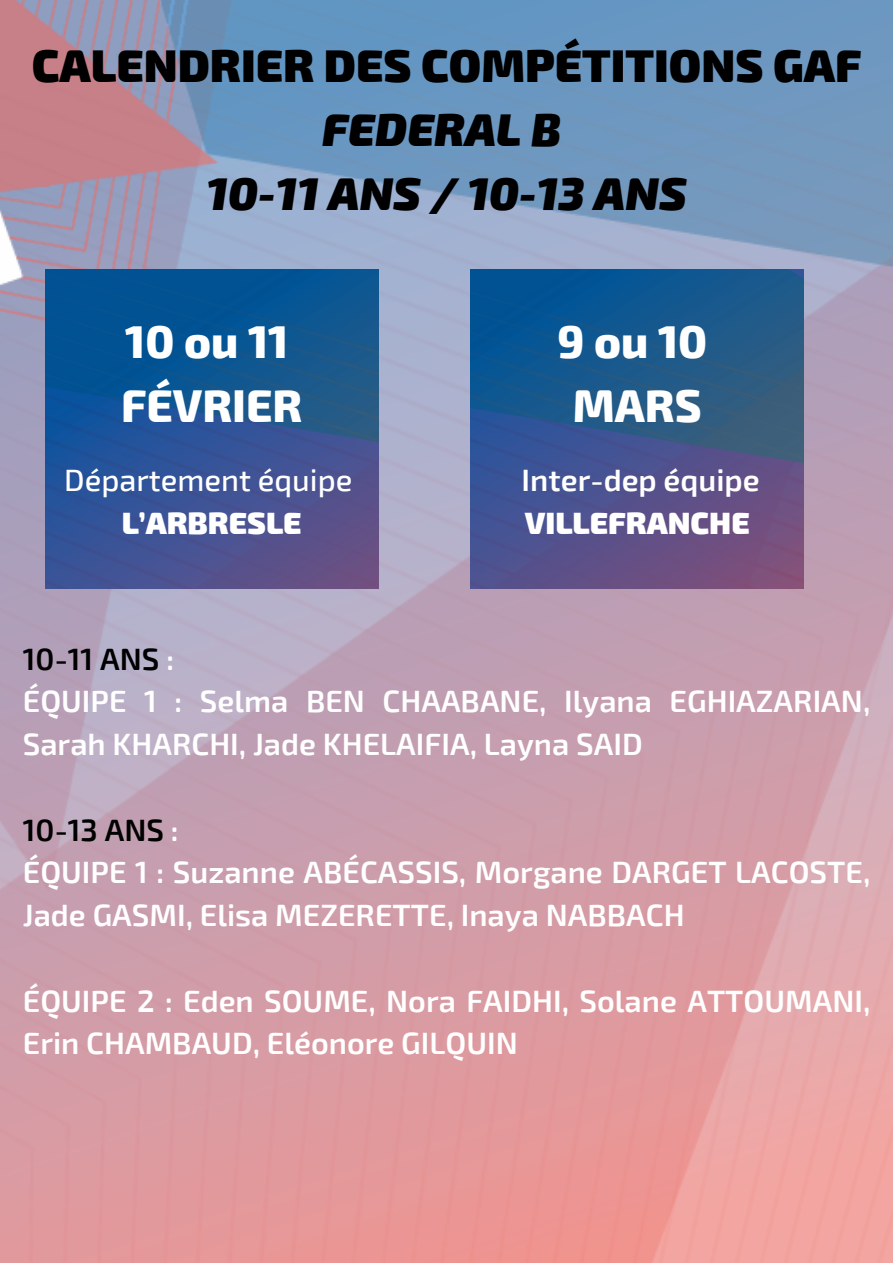
<style>
.page{position:relative;width:893px;height:1263px;background:#fff}
.page>*{position:absolute;margin:0;border:0;box-sizing:border-box;transform-origin:0 0}
.t1{font:900 45.97px "Exo 2";color:#000}
.t2{font:italic 900 45.97px "Exo 2";color:#000}
.t3{font:800 45.08px "Exo 2";color:#fff}
.t4{font:600 30.9px "Exo 2";color:#fff}
.t5{font:900 30.9px "Exo 2";color:#fff}
.t6{font:600 30.83px/42.8px "Exo 2";color:#fff}
.t7{font:600 30.83px "Exo 2";color:#000}
.t8{font:500 30.83px "Exo 2";color:#fff}
.t9{font:900 30.83px "Exo 2";color:#fff}
.s1{color:#fff}
</style>
<div class="page">
<img style="left:0;top:0;width:893px;height:1263px">
<img style="left:46px;top:270px;width:333px;height:318px">
<img style="left:470px;top:270px;width:333px;height:318px">
<p class="t1" style="left:32px;top:35px;width:831px">CALENDRIER DES COMPÉTITIONS GAF</p>
<p class="t2" style="left:322px;top:99px;width:241px">FEDERAL B</p>
<p class="t2" style="left:206px;top:163px;width:481px">10-11 ANS / 10-13 ANS</p>
<p class="t3" style="left:125px;top:313px;width:165px">10 ou 11</p>
<p class="t3" style="left:121px;top:376px;width:183px">FÉVRIER</p>
<p class="t8" style="left:64px;top:460px;width:290px">Département équipe</p>
<p class="t9" style="left:122px;top:503px;width:181px">L’ARBRESLE</p>
<p class="t3" style="left:557px;top:313px;width:151px">9ou10</p>
<p class="t3" style="left:573px;top:376px;width:130px">MARS</p>
<p class="t4" style="left:521px;top:459px;width:240px">Inter-dep équipe</p>
<p class="t5" style="left:525px;top:502px;width:226px">VILLEFRANCHE</p>
<p class="t7" style="left:23px;top:639px;width:153px">10-11 ANS <span class="s1">:</span></p>
<p class="t6" style="left:23px;top:678px;width:849px">ÉQUIPE 1 : Selma BEN CHAABANE, Ilyana EGHIAZARIAN,<br>Sarah KHARCHI, Jade KHELAIFIA, Layna SAID</p>
<p class="t7" style="left:23px;top:810px;width:157px">10-13 ANS <span class="s1">:</span></p>
<p class="t6" style="left:23px;top:849px;width:849px">ÉQUIPE 1 : Suzanne ABÉCASSIS, Morgane DARGET LACOSTE,<br>Jade GASMI, Elisa MEZERETTE, Inaya NABBACH</p>
<p class="t6" style="left:23px;top:978px;width:849px">ÉQUIPE 2 : Eden SOUME, Nora FAIDHI, Solane ATTOUMANI,<br>Erin CHAMBAUD, Eléonore GILQUIN</p>
</div>
